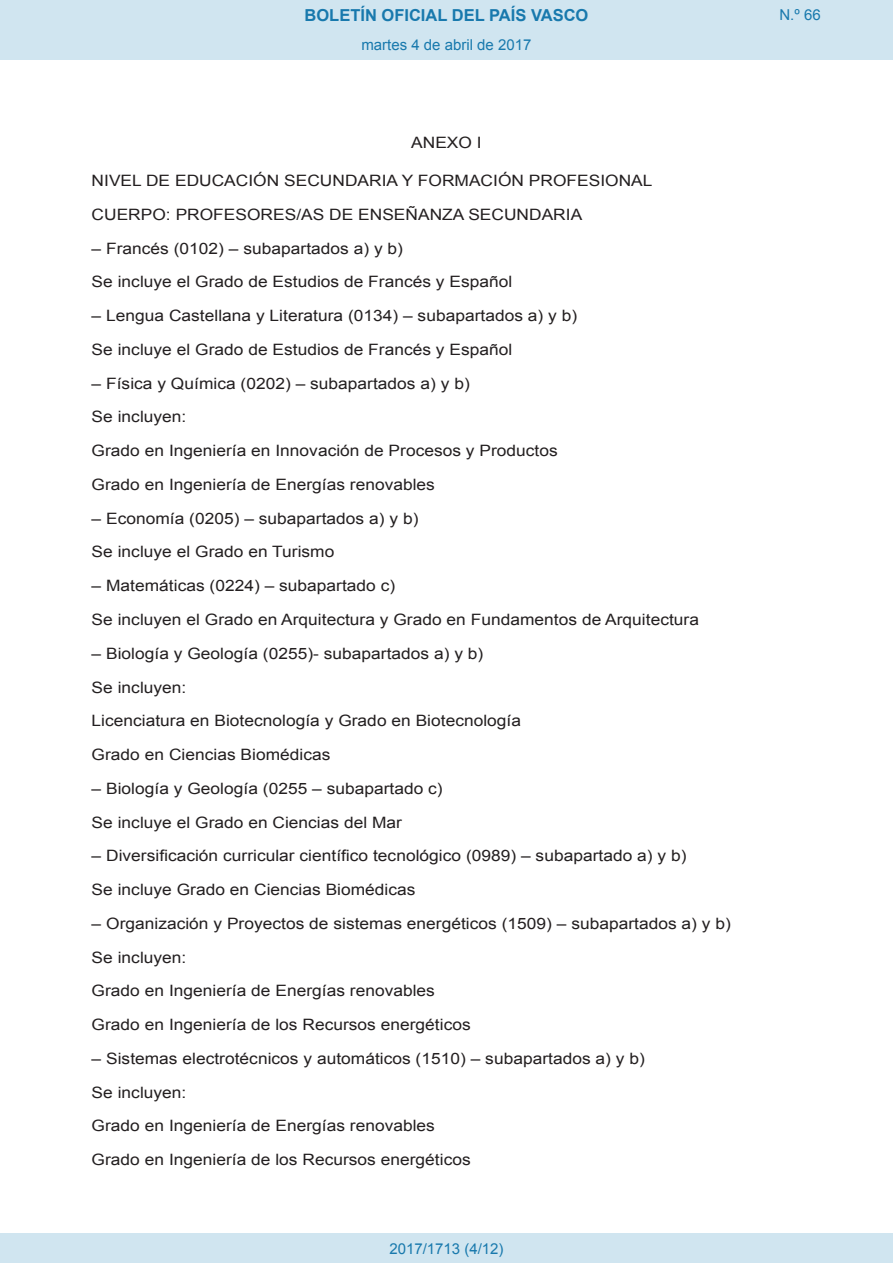
<style>
.page{position:relative;width:893px;height:1263px;background:#fff}
.page>*{position:absolute;margin:0;border:0;box-sizing:border-box;transform-origin:0 0}
.t1{font:700 16.5px "Arial";color:#1879ad}
.BOPVDetalle{font:15.6px "Arial";color:#231f20;scale:1.11 1}
.BOPVClave{font:15.6px "Arial";color:#231f20;scale:1.11 1}
.Paginacion_Centro{font:15px "Arial";color:#1879ad}
</style>
<div class="page">
<div style="left:0;top:0;width:893px;height:60px;background:#d0e5f0"></div>
<div style="left:0;top:1233px;width:893px;height:30px;background:#d0e5f0"></div>
<p class="t1" style="left:305px;top:4px;width:285px">BOLETÍN OFICIAL DEL PAÍS VASCO</p>
<p class="Paginacion_Centro" style="left:361px;top:35px;width:172px">martes 4 de abril de 2017</p>
<p class="BOPVClave" style="left:411px;top:132px;width:65px">ANEXO I</p>
<p class="BOPVDetalle" style="left:92px;top:170px;width:507px">NIVEL DE EDUCACIÓN SECUNDARIA Y FORMACIÓN PROFESIONAL</p>
<p class="BOPVDetalle" style="left:92px;top:204px;width:443px">CUERPO: PROFESORES/AS DE ENSEÑANZA SECUNDARIA</p>
<p class="BOPVDetalle" style="left:92px;top:238px;width:282px">– Francés (0102) – subapartados a) y b)</p>
<p class="BOPVDetalle" style="left:92px;top:272px;width:380px">Se incluye el Grado de Estudios de Francés y Español</p>
<p class="BOPVDetalle" style="left:92px;top:305px;width:439px">– Lengua Castellana y Literatura (0134) – subapartados a) y b)</p>
<p class="BOPVDetalle" style="left:92px;top:339px;width:380px">Se incluye el Grado de Estudios de Francés y Español</p>
<p class="BOPVDetalle" style="left:92px;top:373px;width:342px">– Física y Química (0202) – subapartados a) y b)</p>
<p class="BOPVDetalle" style="left:92px;top:407px;width:87px">Se incluyen:</p>
<p class="BOPVDetalle" style="left:92px;top:440px;width:421px">Grado en Ingeniería en Innovación de Procesos y Productos</p>
<p class="BOPVDetalle" style="left:92px;top:474px;width:311px">Grado en Ingeniería de Energías renovables</p>
<p class="BOPVDetalle" style="left:92px;top:508px;width:296px">– Economía (0205) – subapartados a) y b)</p>
<p class="BOPVDetalle" style="left:92px;top:542px;width:220px">Se incluye el Grado en Turismo</p>
<p class="BOPVDetalle" style="left:92px;top:575px;width:275px">– Matemáticas (0224) – subapartado c)</p>
<p class="BOPVDetalle" style="left:92px;top:609px;width:549px">Se incluyen el Grado en Arquitectura y Grado en Fundamentos de Arquitectura</p>
<p class="BOPVDetalle" style="left:92px;top:643px;width:354px">– Biología y Geología (0255)- subapartados a) y b)</p>
<p class="BOPVDetalle" style="left:92px;top:677px;width:87px">Se incluyen:</p>
<p class="BOPVDetalle" style="left:92px;top:710px;width:388px">Licenciatura en Biotecnología y Grado en Biotecnología</p>
<p class="BOPVDetalle" style="left:92px;top:744px;width:217px">Grado en Ciencias Biomédicas</p>
<p class="BOPVDetalle" style="left:92px;top:778px;width:318px">– Biología y Geología (0255 – subapartado c)</p>
<p class="BOPVDetalle" style="left:92px;top:812px;width:281px">Se incluye el Grado en Ciencias del Mar</p>
<p class="BOPVDetalle" style="left:92px;top:846px;width:537px">– Diversificación curricular científico tecnológico (0989) – subapartado a) y b)</p>
<p class="BOPVDetalle" style="left:92px;top:879px;width:293px">Se incluye Grado en Ciencias Biomédicas</p>
<p class="BOPVDetalle" style="left:92px;top:913px;width:577px">– Organización y Proyectos de sistemas energéticos (1509) – subapartados a) y b)</p>
<p class="BOPVDetalle" style="left:92px;top:947px;width:87px">Se incluyen:</p>
<p class="BOPVDetalle" style="left:92px;top:981px;width:311px">Grado en Ingeniería de Energías renovables</p>
<p class="BOPVDetalle" style="left:92px;top:1014px;width:343px">Grado en Ingeniería de los Recursos energéticos</p>
<p class="BOPVDetalle" style="left:92px;top:1048px;width:500px">– Sistemas electrotécnicos y automáticos (1510) – subapartados a) y b)</p>
<p class="BOPVDetalle" style="left:92px;top:1082px;width:87px">Se incluyen:</p>
<p class="BOPVDetalle" style="left:92px;top:1116px;width:311px">Grado en Ingeniería de Energías renovables</p>
<p class="BOPVDetalle" style="left:92px;top:1149px;width:343px">Grado en Ingeniería de los Recursos energéticos</p>
<p class="Paginacion_Centro" style="left:389px;top:1238px;width:116px">2017/1713 (4/12)</p>
<p class="Paginacion_Centro" style="left:779px;top:5px;width:43px">N.º 66</p>
</div>
